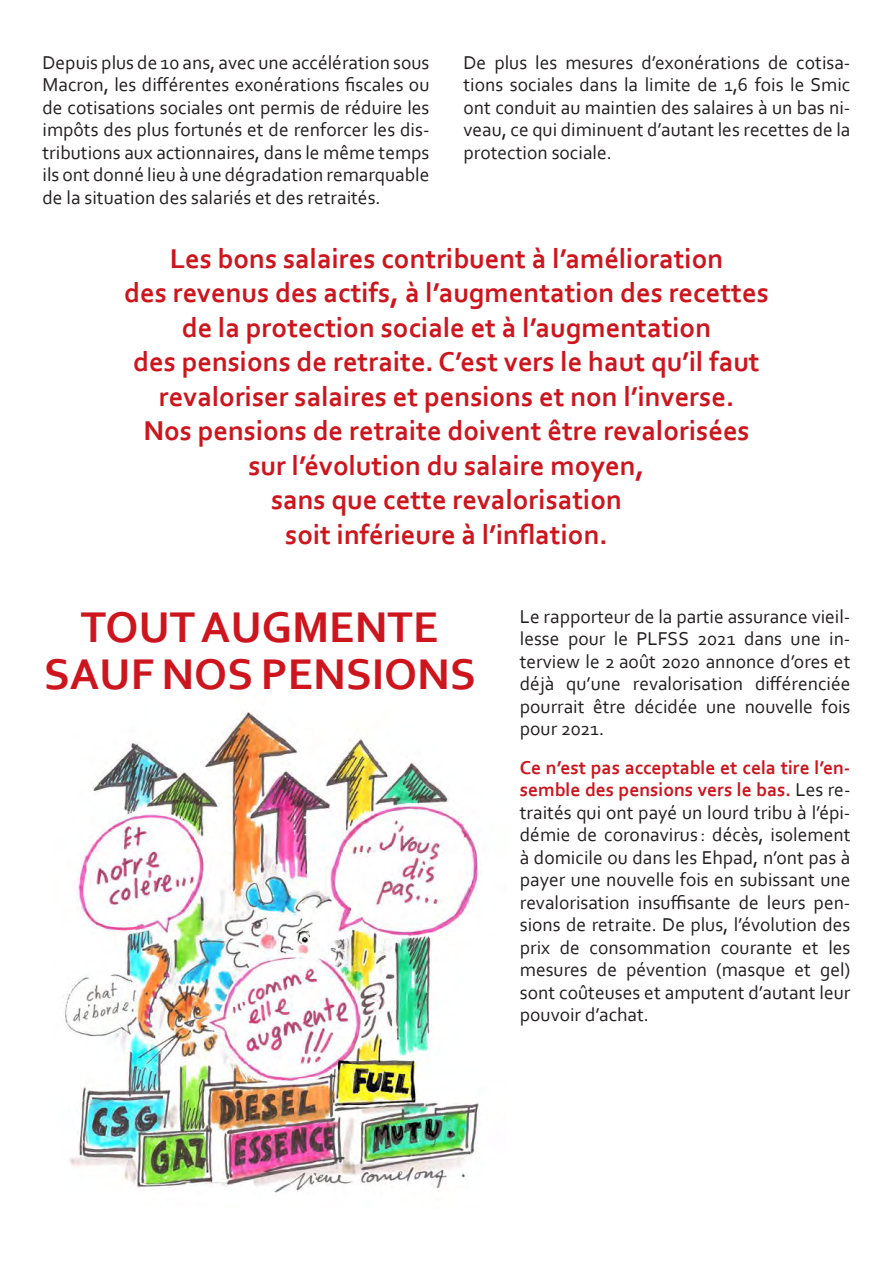
<style>
.page{position:relative;width:893px;height:1263px;background:#fff}
.page>*{position:absolute;margin:0;border:0;box-sizing:border-box;transform-origin:0 0}
.t1{font:700 45px/47.5px "Corbel";color:#cd151d;text-align:center}
.t2{font:700 28.5px/34.5px "Corbel";color:#cd151d;text-align:center}
.t3{font:19.5px/22.5px "Corbel";color:#231f20;text-align:justify}
.s1{font-weight:700;color:#cd151d}
</style>
<div class="page">
<img style="left:65px;top:712px;width:414px;height:481px">
<p class="t3" style="left:43px;top:50px;width:388px">Depuis plus de 10 ans, avec une accélération sous Macron, les différentes exonérations fiscales ou de cotisations sociales ont permis de réduire les impôts des plus fortunés et de renforcer les dis&shy;tributions aux actionnaires, dans le même temps ils ont donné lieu à une dégradation remarquable de la situation des salariés et des retraités.</p>
<p class="t3" style="left:463px;top:50px;width:388px">De plus les mesures d’exonérations de cotisa&shy;tions sociales dans la limite de 1,6 fois le Smic ont conduit au maintien des salaires à un bas ni&shy;veau, ce qui diminuent d’autant les recettes de la protection sociale.</p>
<p class="t2" style="left:124px;top:240px;width:646px">Les bons salaires contribuent à l’amélioration<br>des revenus des actifs, à l’augmentation des recettes de la protection sociale et à l’augmentation<br>des pensions de retraite. C’est vers le haut qu’il faut revaloriser salaires et pensions et non l’inverse.<br>Nos pensions de retraite doivent être revalorisées sur l’évolution du salaire moyen,<br>sans que cette revalorisation<br>soit inférieure à l’inflation.</p>
<p class="t1" style="left:44px;top:602px;width:434px">TOUT AUGMENTE<br>SAUF NOS PENSIONS</p>
<p class="t3" style="left:520px;top:604px;width:332px">Le rapporteur de la partie assurance vieil&shy;lesse pour le PLFSS 2021 dans une in&shy;terview le 2 août 2020 annonce d’ores et déjà qu’une revalorisation différenciée pourrait être décidée une nouvelle fois pour 2021.</p>
<p class="t3" style="left:520px;top:756px;width:332px"><span class="s1">Ce n’est pas acceptable et cela tire l’en&shy;semble des pensions vers le bas.</span> Les re&shy;traités qui ont payé un lourd tribu à l’épi&shy;démie de coronavirus : décès, isolement à domicile ou dans les Ehpad, n’ont pas à payer une nouvelle fois en subissant une revalorisation insuffisante de leurs pen&shy;sions de retraite. De plus, l’évolution des prix de consommation courante et les mesures de pévention (masque et gel) sont coûteuses et amputent d’autant leur pouvoir d’achat.</p>
</div>
